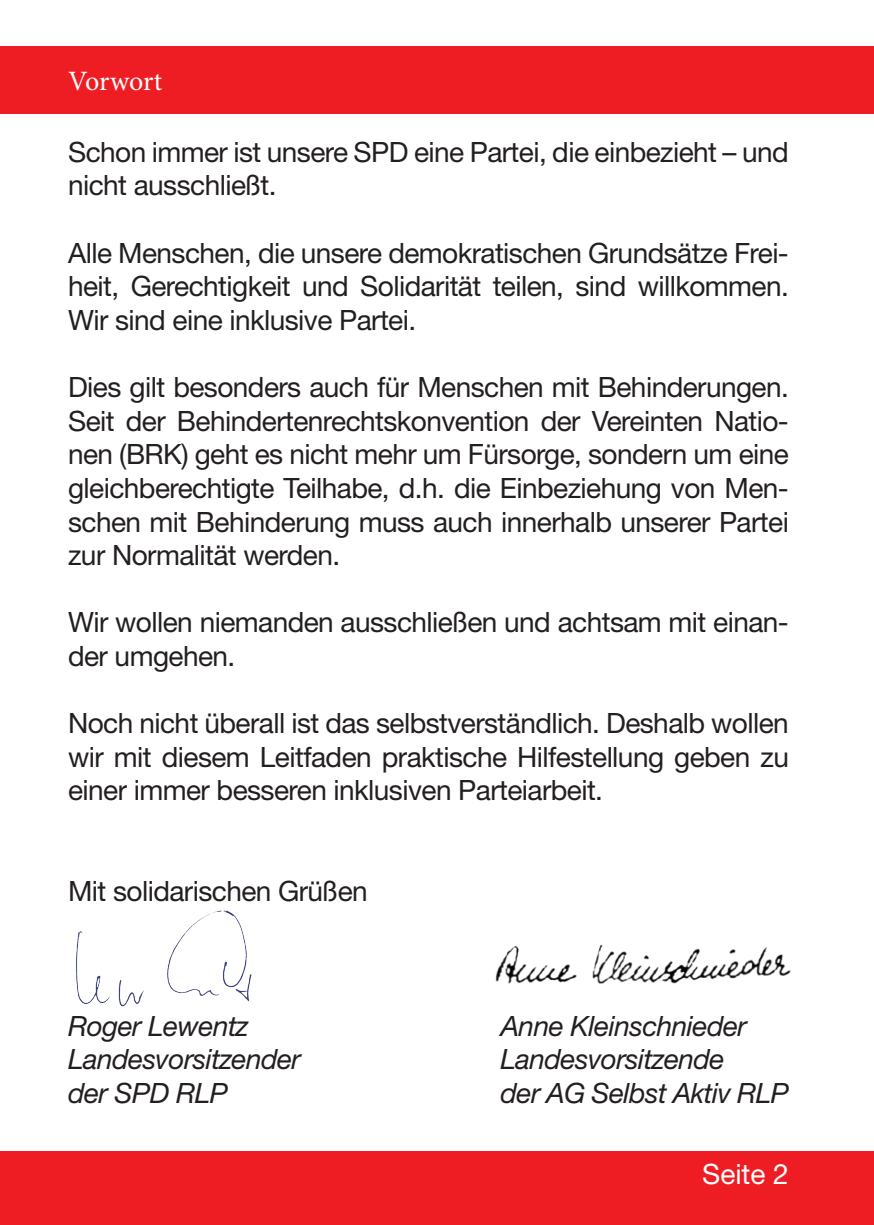
<style>
.page{position:relative;width:874px;height:1225px;background:#fff}
.page>*{position:absolute;margin:0;border:0;box-sizing:border-box;transform-origin:0 0}
.t1{font:28px/33.6px "Helvetica Neue LT Std";letter-spacing:-.02em;color:#231f20;text-align:justify}
.t2{font:italic 28px "Helvetica Neue LT Std";letter-spacing:-.02em;color:#231f20}
.t3{font:28px "Minion Pro";letter-spacing:-.01em;color:#fff}
.t4{font:28px "Helvetica Neue LT Std";color:#fff}
</style>
<div class="page">
<div style="left:0;top:1151px;width:873px;height:74px;background:#ee1d23"></div>
<div style="left:0;top:46px;width:873px;height:67px;background:#ee1d23"></div>
<img style="left:76px;top:910px;width:176px;height:97px">
<img style="left:495px;top:944px;width:296px;height:40px">
<p class="t3" style="left:68px;top:62px;width:96px">Vorwort</p>
<p class="t1" style="left:68px;top:135px;width:721px">Schon immer ist unsere SPD eine Partei, die einbezieht – und nicht ausschließt.</p>
<p class="t1" style="left:68px;top:235px;width:722px">Alle Menschen, die unsere demokratischen Grundsätze Frei&shy;heit, Gerechtigkeit und Solidarität teilen, sind willkommen.<br>Wir sind eine inklusive Partei.</p>
<p class="t1" style="left:68px;top:370px;width:722px">Dies gilt besonders auch für Menschen mit Behinderungen.<br>Seit der Behindertenrechtskonvention der Vereinten Natio&shy;nen (BRK) geht es nicht mehr um Fürsorge, sondern um eine gleichberechtigte Teilhabe, d.h. die Einbeziehung von Men&shy;schen mit Behinderung muss auch innerhalb unserer Partei zur Normalität werden.</p>
<p class="t1" style="left:68px;top:605px;width:722px">Wir wollen niemanden ausschließen und achtsam mit einan&shy;der umgehen.</p>
<p class="t1" style="left:68px;top:706px;width:722px">Noch nicht überall ist das selbstverständlich. Deshalb wollen wir mit diesem Leitfaden praktische Hilfestellung geben zu einer immer besseren inklusiven Parteiarbeit.</p>
<p class="t1" style="left:68px;top:874px;width:301px">Mit solidarischen Grüßen</p>
<p class="t2" style="left:68px;top:1009px;width:182px">Roger Lewentz</p>
<p class="t2" style="left:500px;top:1009px;width:248px">Anne Kleinschnieder</p>
<p class="t2" style="left:68px;top:1042px;width:234px">Landesvorsitzender</p>
<p class="t2" style="left:500px;top:1042px;width:225px">Landesvorsitzende</p>
<p class="t2" style="left:68px;top:1076px;width:161px">der SPD RLP</p>
<p class="t2" style="left:500px;top:1076px;width:290px">der AG Selbst Aktiv RLP</p>
<p class="t4" style="left:701px;top:1157px;width:88px">Seite 2</p>
</div>
